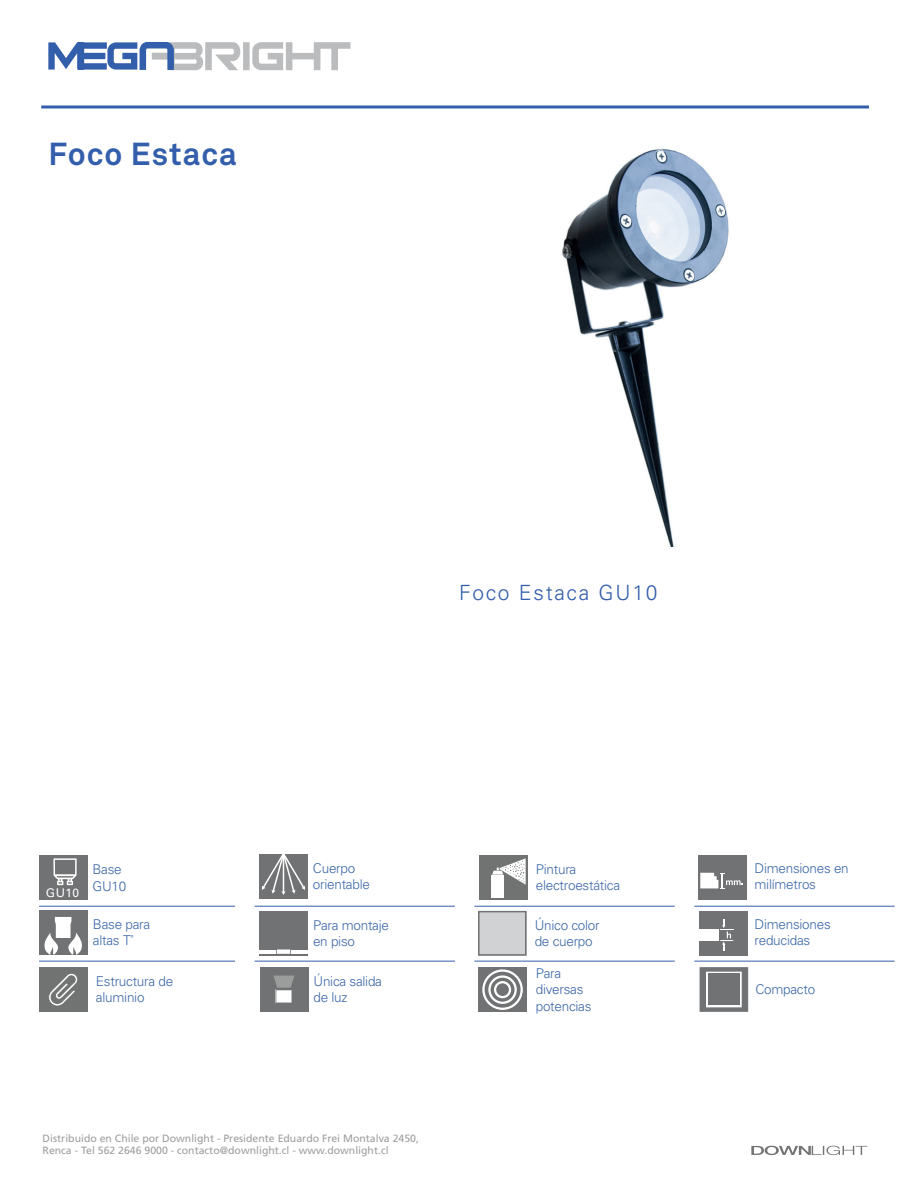
<style>
.page{position:relative;width:918px;height:1188px;background:#fff}
.page>*{position:absolute;margin:0;border:0;box-sizing:border-box;transform-origin:0 0}
.t1{font:700 31.5px "Akkurat";letter-spacing:.03em;color:#335eab}
.t2{font:300 21px "Univers LT Std";letter-spacing:.08em;color:#335eab}
.t3{font:300 13.5px/16.2px "Univers LT Std";letter-spacing:-.02em;color:#3c68a7}
.t4{font:12px "Univers LT Std";color:#fff}
.t5{font:10.5px/12.6px "Frutiger";color:#9e9e9e}
</style>
<div class="page">
<svg style="left:48px;top:42px;width:303px;height:28px"></svg>
<hr style="left:41px;top:105px;width:828px;height:3px;background:#335eab">
<img style="left:562px;top:148px;width:167px;height:399px">
<hr style="left:39px;top:906px;width:196px;height:1px;background:#335eab">
<hr style="left:39px;top:961px;width:196px;height:1px;background:#335eab">
<hr style="left:255px;top:906px;width:200px;height:1px;background:#335eab">
<hr style="left:255px;top:961px;width:200px;height:1px;background:#335eab">
<hr style="left:474px;top:906px;width:201px;height:1px;background:#335eab">
<hr style="left:474px;top:961px;width:201px;height:1px;background:#335eab">
<svg style="left:751px;top:1146px;width:116px;height:9px"></svg>
<div style="left:478px;top:911px;width:48px;height:45px;background:#d1d2d4"></div>
<div style="left:478px;top:911px;width:48px;height:45px;border:2px solid #717273"></div>
<div style="left:699px;top:911px;width:49px;height:45px;background:#717273"></div>
<div style="left:699px;top:929px;width:20px;height:11px;background:#fff"></div>
<svg style="left:720px;top:919px;width:13px;height:32px"></svg>
<hr style="left:694px;top:906px;width:201px;height:1px;background:#335eab">
<hr style="left:694px;top:961px;width:201px;height:1px;background:#335eab">
<div style="left:699px;top:855px;width:48px;height:45px;background:#717273"></div>
<svg style="left:700px;top:873px;width:43px;height:16px"></svg>
<div style="left:39px;top:855px;width:48px;height:45px;background:#717273"></div>
<svg style="left:53px;top:858px;width:24px;height:27px"></svg>
<div style="left:39px;top:910px;width:49px;height:45px;background:#717273"></div>
<svg style="left:44px;top:917px;width:38px;height:38px"></svg>
<div style="left:39px;top:967px;width:49px;height:45px;background:#717373"></div>
<svg style="left:49px;top:973px;width:29px;height:33px"></svg>
<div style="left:259px;top:911px;width:49px;height:45px;background:#717273"></div>
<hr style="left:259px;top:951px;width:49px;height:3px;background:#fff">
<hr style="left:259px;top:950px;width:49px;height:1px;background:#fff">
<svg style="left:276px;top:949px;width:15px;height:5px"></svg>
<div style="left:478px;top:967px;width:49px;height:45px;background:#717273"></div>
<svg style="left:482px;top:969px;width:41px;height:41px"></svg>
<div style="left:494px;top:981px;width:17px;height:17px;border:2px solid #fff;border-radius:50%"></div>
<div style="left:479px;top:855px;width:49px;height:45px;background:#717373"></div>
<div style="left:491px;top:875px;width:13px;height:23px;background:#fff"></div>
<svg style="left:492px;top:858px;width:34px;height:27px"></svg>
<div style="left:259px;top:854px;width:49px;height:44px;background:#717273"></div>
<svg style="left:262px;top:854px;width:43px;height:41px"></svg>
<svg style="left:700px;top:967px;width:48px;height:45px;background:#828384"></svg>
<div style="left:260px;top:967px;width:48px;height:45px;background:#717273"></div>
<svg style="left:274px;top:976px;width:20px;height:27px"></svg>
<h1 class="t1" style="left:48px;top:134px;width:190px">Foco Estaca</h1>
<h2 class="t2" style="left:459px;top:580px;width:200px">Foco Estaca GU10</h2>
<p class="t4" style="left:46px;top:885px;width:35px">GU10</p>
<p class="t3" style="left:93px;top:861px;width:35px">Base<br>GU10</p>
<p class="t3" style="left:93px;top:916px;width:59px">Base para altas T˚</p>
<p class="t3" style="left:96px;top:973px;width:79px">Estructura de aluminio</p>
<p class="t3" style="left:313px;top:860px;width:59px">Cuerpo orientable</p>
<p class="t3" style="left:313px;top:917px;width:78px">Para montaje en piso</p>
<p class="t3" style="left:314px;top:973px;width:70px">Única salida de luz</p>
<p class="t5" style="left:43px;top:1132px;width:378px">Distribuido en Chile por Downlight - Presidente Eduardo Frei Montalva 2450,<br>Renca - Tel 562 2646 9000 - contacto@downlight.cl - www.downlight.cl</p>
<p class="t3" style="left:536px;top:861px;width:86px">Pintura electroestática</p>
<p class="t3" style="left:535px;top:917px;width:67px">Único color de cuerpo</p>
<p class="t3" style="left:536px;top:965px;width:57px">Para diversas potencias</p>
<p class="t3" style="left:755px;top:860px;width:96px">Dimensiones en milímetros</p>
<p class="t3" style="left:755px;top:916px;width:78px">Dimensiones reducidas</p>
<p class="t3" style="left:755px;top:981px;width:61px">Compacto</p>
</div>
